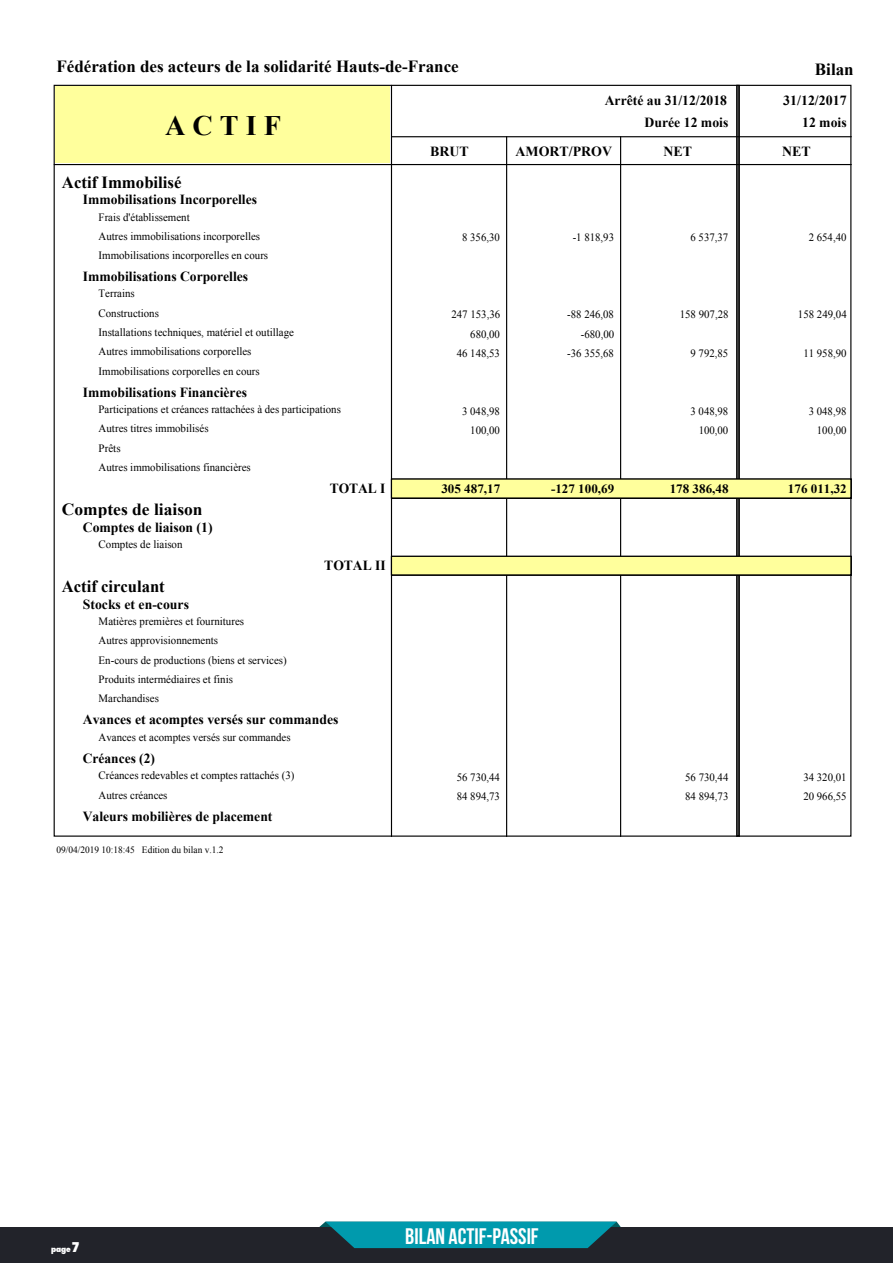
<style>
.page{position:relative;width:893px;height:1263px;background:#fff}
.page>*{position:absolute;margin:0;border:0;box-sizing:border-box;transform-origin:0 0}
.t1{font:700 28.2px "Times New Roman";color:#000}
.t2{font:700 22.5px "Bebas Neue";color:#fff}
.t3{font:700 16.95px "Times New Roman";color:#000}
.t4{font:700 13.95px/21.6px "Times New Roman";color:#000;text-align:right}
.t5{font:700 12.75px "Times New Roman";color:#000}
.t6{font:11.25px/19.4px "Times New Roman";color:#000}
.t7{font:11.25px "Times New Roman";color:#000;scale:.96 1}
.t8{font:9.6px "Times New Roman";color:#000}
.t9{font:900 7.5px "Poppins";color:#fff}
.s1{font-size:13.5px}
</style>
<div class="page">
<div style="left:0;top:1227px;width:893px;height:36px;background:#22232a"></div>
<svg style="left:319px;top:1222px;width:302px;height:26px"></svg>
<div style="left:55px;top:86px;width:335px;height:77px;background:#ffff9c"></div>
<hr style="left:54px;top:164px;width:797px;height:1px;background:#000">
<hr style="left:391px;top:136px;width:460px;height:1px;background:#000">
<hr style="left:739px;top:85px;width:1px;height:751px;background:#000">
<div style="left:736px;top:85px;width:3px;height:752px;border:1px solid #000"></div>
<hr style="left:620px;top:137px;width:1px;height:699px;background:#000">
<hr style="left:506px;top:137px;width:1px;height:699px;background:#000">
<hr style="left:391px;top:85px;width:1px;height:751px;background:#000">
<svg style="left:851px;top:479px;width:1px;height:19px"></svg>
<div style="left:391px;top:479px;width:460px;height:19px;background:#ffff9c"></div>
<div style="left:391px;top:478px;width:460px;height:21px;border:1px solid #000"></div>
<svg style="left:851px;top:556px;width:1px;height:19px"></svg>
<hr style="left:391px;top:575px;width:460px;height:1px;background:#000">
<div style="left:391px;top:556px;width:460px;height:19px;background:#ffff9c"></div>
<div style="left:391px;top:556px;width:460px;height:19px;border:1px solid #000"></div>
<p class="t3" style="left:57px;top:55px;width:404px">Fédération des acteurs de la solidarité Hauts-de-France</p>
<p class="t3" style="left:815px;top:57px;width:40px">Bilan</p>
<p class="t1" style="left:165px;top:106px;width:117px">A C T I F</p>
<p class="t3" style="left:62px;top:170px;width:121px">Actif Immobilisé</p>
<p class="t4" style="left:83px;top:188px;width:176px">Immobilisations Incorporelles</p>
<p class="t6" style="left:99px;top:207px;width:163px">Frais d'établissement<br>Autres immobilisations incorporelles</p>
<p class="t6" style="left:99px;top:246px;width:171px">Immobilisations incorporelles en cours</p>
<p class="t4" style="left:83px;top:265px;width:167px">Immobilisations Corporelles</p>
<p class="t6" style="left:99px;top:284px;width:62px">Terrains<br>Constructions</p>
<p class="t4" style="left:605px;top:89px;width:125px">Arrêté au 31/12/2018<br>Durée 12 mois</p>
<p class="t4" style="left:783px;top:89px;width:65px">31/12/2017<br>12 mois</p>
<p class="t4" style="left:430px;top:140px;width:40px">BRUT</p>
<p class="t4" style="left:515px;top:140px;width:98px">AMORT/PROV</p>
<p class="t4" style="left:663px;top:140px;width:30px">NET</p>
<p class="t4" style="left:782px;top:140px;width:30px">NET</p>
<p class="t7" style="left:462px;top:230px;width:41px">8 356,30</p>
<p class="t7" style="left:573px;top:230px;width:45px">-1 818,93</p>
<p class="t7" style="left:690px;top:230px;width:41px">6 537,37</p>
<p class="t7" style="left:809px;top:230px;width:41px">2 654,40</p>
<p class="t6" style="left:451px;top:305px;width:50px">247 153,36</p>
<p class="t7" style="left:567px;top:307px;width:50px">-88 246,08</p>
<p class="t6" style="left:680px;top:305px;width:50px">158 907,28</p>
<p class="t6" style="left:798px;top:305px;width:50px">158 249,04</p>
<p class="t6" style="left:99px;top:322px;width:197px">Installations techniques, matériel et outillage</p>
<p class="t7" style="left:470px;top:326px;width:32px">680,00</p>
<p class="t6" style="left:581px;top:324px;width:35px">-680,00</p>
<p class="t6" style="left:99px;top:342px;width:154px">Autres immobilisations corporelles</p>
<p class="t6" style="left:457px;top:343px;width:45px">46 148,53</p>
<p class="t7" style="left:567px;top:346px;width:50px">-36 355,68</p>
<p class="t7" style="left:690px;top:346px;width:41px">9 792,85</p>
<p class="t6" style="left:803px;top:343px;width:45px">11 958,90</p>
<p class="t6" style="left:99px;top:361px;width:163px">Immobilisations corporelles en cours</p>
<p class="t4" style="left:83px;top:381px;width:166px">Immobilisations Financières</p>
<p class="t6" style="left:99px;top:400px;width:244px">Participations et créances rattachées à des participations</p>
<p class="t7" style="left:462px;top:404px;width:41px">3 048,98</p>
<p class="t7" style="left:690px;top:404px;width:41px">3 048,98</p>
<p class="t7" style="left:809px;top:404px;width:41px">3 048,98</p>
<p class="t6" style="left:99px;top:419px;width:111px">Autres titres immobilisés</p>
<p class="t7" style="left:470px;top:422px;width:32px">100,00</p>
<p class="t7" style="left:699px;top:422px;width:32px">100,00</p>
<p class="t7" style="left:817px;top:422px;width:32px">100,00</p>
<p class="t6" style="left:99px;top:438px;width:154px">Prêts<br>Autres immobilisations financières</p>
<p class="t4" style="left:330px;top:477px;width:57px">TOTAL I</p>
<p class="t5" style="left:441px;top:480px;width:60px">305 487,17</p>
<p class="t5" style="left:551px;top:480px;width:65px">-127 100,69</p>
<p class="t5" style="left:670px;top:480px;width:60px">178 386,48</p>
<p class="t5" style="left:788px;top:480px;width:60px">176 011,32</p>
<p class="t3" style="left:62px;top:498px;width:142px">Comptes de liaison</p>
<p class="t4" style="left:83px;top:516px;width:131px">Comptes de liaison (1)</p>
<p class="t6" style="left:99px;top:535px;width:85px">Comptes de liaison</p>
<p class="t4" style="left:324px;top:554px;width:63px">TOTAL II</p>
<p class="t3" style="left:62px;top:575px;width:104px">Actif circulant</p>
<p class="t4" style="left:83px;top:593px;width:108px">Stocks et en-cours</p>
<p class="t6" style="left:99px;top:611px;width:190px">Matières premières et fournitures<br>Autres approvisionnements<br>En-cours de productions (biens et services)<br>Produits intermédiaires et finis<br>Marchandises</p>
<p class="t4" style="left:83px;top:709px;width:257px">Avances et acomptes versés sur commandes</p>
<p class="t6" style="left:99px;top:727px;width:194px">Avances et acomptes versés sur commandes</p>
<p class="t4" style="left:83px;top:747px;width:74px">Créances (2)</p>
<p class="t6" style="left:99px;top:766px;width:197px">Créances redevables et comptes rattachés (3)</p>
<p class="t6" style="left:457px;top:767px;width:45px">56 730,44</p>
<p class="t6" style="left:685px;top:767px;width:45px">56 730,44</p>
<p class="t6" style="left:803px;top:767px;width:45px">34 320,01</p>
<p class="t6" style="left:99px;top:785px;width:70px">Autres créances</p>
<p class="t6" style="left:457px;top:786px;width:45px">84 894,73</p>
<p class="t6" style="left:685px;top:786px;width:45px">84 894,73</p>
<p class="t6" style="left:803px;top:786px;width:45px">20 966,55</p>
<p class="t4" style="left:83px;top:805px;width:191px">Valeurs mobilières de placement</p>
<p class="t8" style="left:57px;top:843px;width:168px">09/04/2019 10:18:45 Edition du bilan v.1.2</p>
<p class="t9" style="left:51px;top:1245px;width:30px">page <span class="s1">7</span></p>
<h2 class="t2" style="left:405px;top:1224px;width:135px">BILAN ACTIF-PASSIF</h2>
</div>
